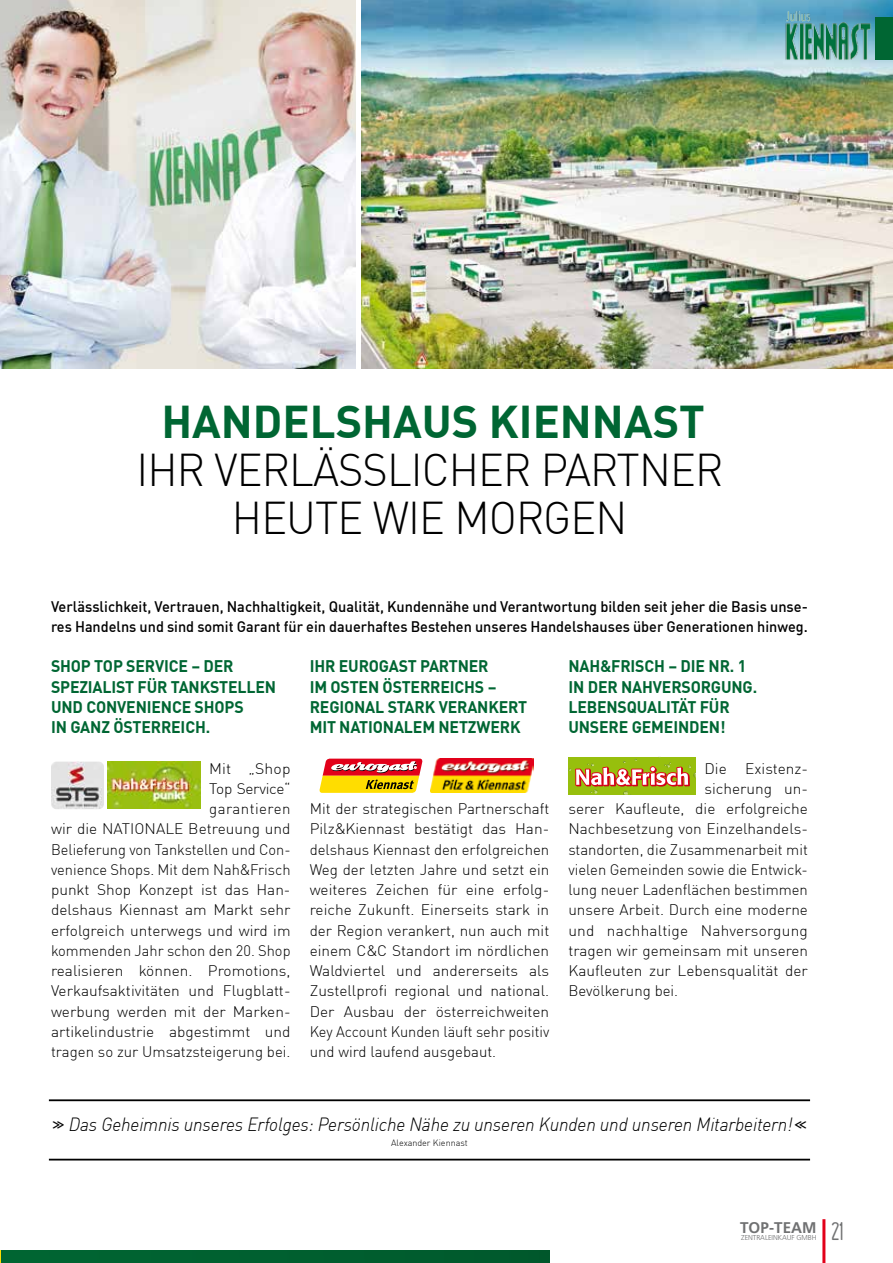
<style>
.page{position:relative;width:893px;height:1263px;background:#fff}
.page>*{position:absolute;margin:0;border:0;box-sizing:border-box;transform-origin:0 0}
.t1{font:300 45px/48px "DIN Offc";letter-spacing:-.02em;color:#000;text-align:center;scale:.96 1}
.t2{font:700 45px "DIN Offc";color:#063}
.t3{font:25.5px "Kraftstoff";color:#707172}
.t4{font:italic 300 18.75px "DIN Offc";letter-spacing:-.01em;color:#000;scale:.96 1}
.t5{font:700 16.5px/20.2px "DIN Offc";letter-spacing:-.01em;color:#063;scale:.96 1}
.t6{font:700 15.45px "Frutiger";letter-spacing:.005em;color:#707172}
.t7{font:300 15px/20.2px "DIN Offc";color:#000;text-align:justify}
.t8{font:300 15px/20.2px "DIN Offc";color:#000;text-align:right;scale:1.05 1}
.t9{font:500 15px/20.2px "DIN Offc";color:#000}
.t10{font:300 9px "DIN Offc";color:#000}
.t11{font:300 7.2px "Frutiger";letter-spacing:-.01em;color:#707172}
.s1{font-family:"Kraftstoff";font-weight:400;font-style:normal;font-size:21px}
</style>
<div class="page">
<hr style="left:822px;top:1219px;width:3px;height:44px;background:#e2001a">
<img style="left:361px;top:0;width:532px;height:369px">
<div style="left:0;top:1250px;width:549px;height:13px;background:#006030"></div>
<img style="left:0;top:0;width:355px;height:368px">
<img style="left:780px;top:9px;width:94px;height:52px">
<div style="left:876px;top:17px;width:17px;height:43px;background:#063"></div>
<svg style="left:568px;top:757px;width:128px;height:38px;background:#b4ac3b"></svg>
<img style="left:51px;top:762px;width:53px;height:47px">
<img style="left:107px;top:762px;width:94px;height:46px">
<svg style="left:320px;top:759px;width:102px;height:34px;background:#df8c37"></svg>
<img style="left:430px;top:759px;width:103px;height:34px">
<hr style="left:49px;top:1099px;width:761px;height:2px;background:#000">
<hr style="left:49px;top:1159px;width:761px;height:1px;background:#000">
<h1 class="t2" style="left:161px;top:392px;width:545px">HANDELSHAUS KIENNAST</h1>
<h1 class="t1" style="left:137px;top:446px;width:613px">IHR VERLÄSSLICHER PARTNER<br>HEUTE WIE MORGEN</h1>
<p class="t9" style="left:51px;top:596px;width:758px">Verlässlichkeit, Vertrauen, Nachhaltigkeit, Qualität, Kundennähe und Verantwortung bilden seit jeher die Basis unse&shy;res Handelns und sind somit Garant für ein dauerhaftes Bestehen unseres Handelshauses über Generationen hinweg.</p>
<p class="t5" style="left:51px;top:656px;width:236px">SHOP TOP SERVICE – DER<br>SPEZIALIST FÜR TANKSTELLEN<br>UND CONVENIENCE SHOPS<br>IN GANZ ÖSTERREICH.</p>
<p class="t8" style="left:51px;top:758px;width:230px">Mit „Shop<br>Top Service“<br>garantieren<br>wir die NATIONALE Betreuung und<br>Belieferung von Tankstellen und Con&shy;venience Shops. Mit dem Nah&amp;Frisch punkt Shop Konzept ist das Han&shy;delshaus Kiennast am Markt sehr erfolgreich unterwegs und wird im kommenden Jahr schon den 20. Shop realisieren können. Promotions,<br>Verkaufsaktivitäten und Flugblatt&shy;werbung werden mit der Marken&shy;artikelindustrie abgestimmt und tragen so zur Umsatzsteigerung bei.</p>
<p class="t5" style="left:310px;top:656px;width:228px">IHR EUROGAST PARTNER<br>IM OSTEN ÖSTERREICHS –<br>REGIONAL STARK VERANKERT<br>MIT NATIONALEM NETZWERK</p>
<p class="t5" style="left:568px;top:656px;width:198px">NAH&amp;FRISCH – DIE NR. 1<br>IN DER NAHVERSORGUNG.<br>LEBENSQUALITÄT FÜR<br>UNSERE GEMEINDEN!</p>
<p class="t7" style="left:704px;top:758px;width:105px">Die Existenz-</p>
<p class="t7" style="left:704px;top:778px;width:105px">sicherung un-</p>
<p class="t7" style="left:568px;top:799px;width:241px">serer Kaufleute, die erfolgreiche</p>
<p class="t7" style="left:568px;top:819px;width:241px">Nachbesetzung von Einzelhandels-</p>
<p class="t7" style="left:568px;top:839px;width:241px">standorten, die Zusammenarbeit mit</p>
<p class="t7" style="left:568px;top:859px;width:241px">vielen Gemeinden sowie die Entwick-</p>
<p class="t7" style="left:568px;top:880px;width:241px">lung neuer Ladenflächen bestimmen</p>
<p class="t7" style="left:568px;top:900px;width:241px">unsere Arbeit. Durch eine moderne</p>
<p class="t7" style="left:568px;top:920px;width:241px">und nachhaltige Nahversorgung</p>
<p class="t7" style="left:568px;top:940px;width:241px">tragen wir gemeinsam mit unseren</p>
<p class="t7" style="left:568px;top:961px;width:241px">Kaufleuten zur Lebensqualität der</p>
<p class="t7" style="left:568px;top:981px;width:111px">Bevölkerung bei.</p>
<p class="t7" style="left:310px;top:799px;width:241px">Mit der strategischen Partnerschaft Pilz&amp;Kiennast bestätigt das Han&shy;delshaus Kiennast den erfolgreichen Weg der letzten Jahre und setzt ein weiteres Zeichen für eine erfolg&shy;reiche Zukunft. Einerseits stark in der Region verankert, nun auch mit einem C&amp;C Standort im nördlichen Waldviertel und andererseits als Zustellprofi regional und national.<br>Der Ausbau der österreichweiten Key Account Kunden läuft sehr positiv und wird laufend ausgebaut.</p>
<p class="t4" style="left:52px;top:1113px;width:787px"><span class="s1">&gt;&gt;</span> Das Geheimnis unseres Erfolges: Persönliche Nähe zu unseren Kunden und unseren Mitarbeitern!<span class="s1">&lt;&lt;</span></p>
<p class="t10" style="left:391px;top:1137px;width:78px">Alexander Kiennast</p>
<p class="t6" style="left:740px;top:1219px;width:78px">TOP-TEAM</p>
<p class="t11" style="left:741px;top:1234px;width:77px">ZENTRALEINKAUF GMBH</p>
<h2 class="t3" style="left:831px;top:1215px;width:13px">21</h2>
</div>
